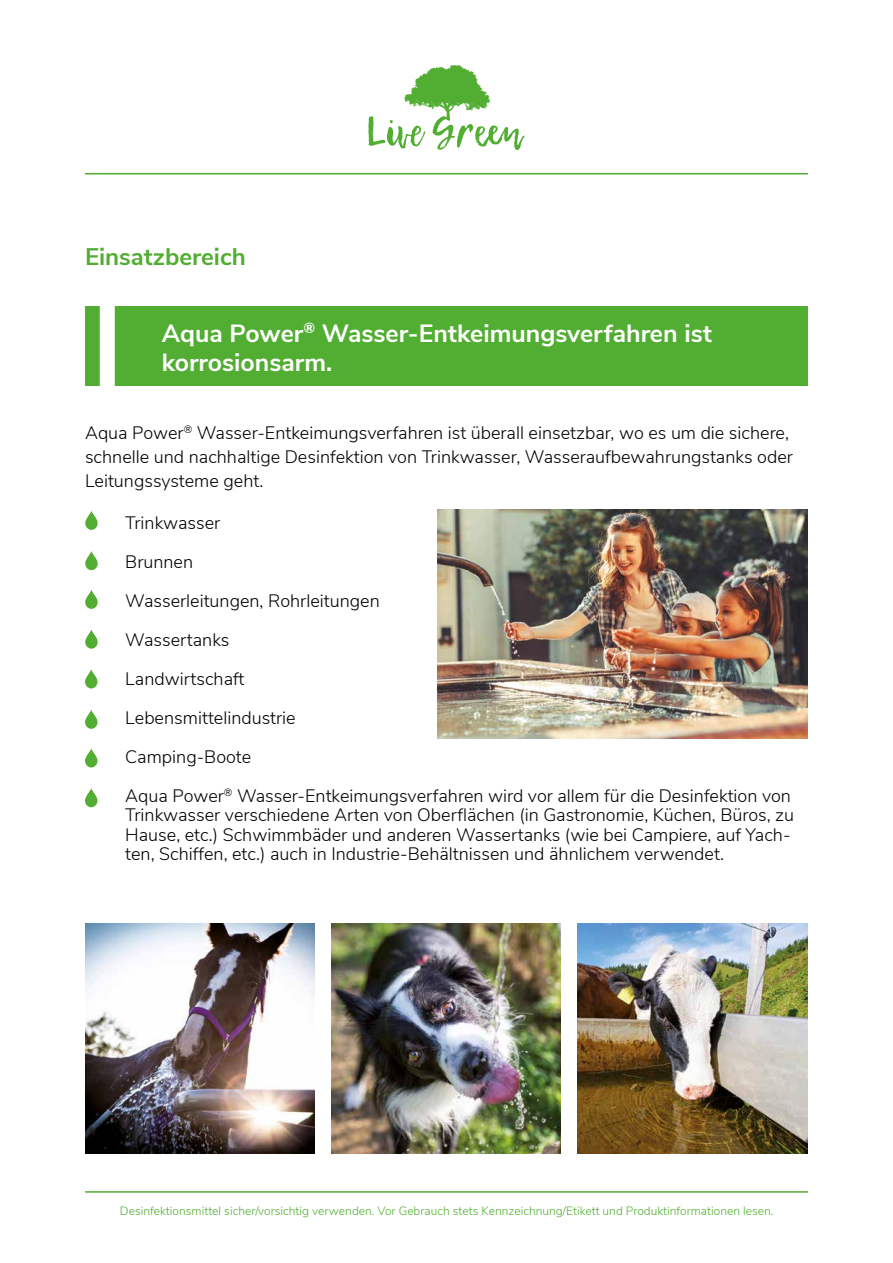
<style>
.page{position:relative;width:893px;height:1263px;background:#fff}
.page>*{position:absolute;margin:0;border:0;box-sizing:border-box;transform-origin:0 0}
.t1{font:700 24.9px/29.8px "Nunito Sans";color:#fff}
.t2{font:700 24px "Nunito Sans";color:#52ae32}
.t3{font:300 18px/39px "Nunito Sans";color:#000}
.t4{font:300 12px "Nunito Sans";color:#52ae32}
</style>
<div class="page">
<hr style="left:85px;top:173px;width:723px;height:1px;background:#52ae32">
<hr style="left:85px;top:1191px;width:723px;height:2px;background:#52ae32">
<svg style="left:368px;top:65px;width:157px;height:85px"></svg>
<div style="left:85px;top:306px;width:723px;height:80px;background:#52ae32"></div>
<div style="left:100px;top:294px;width:15px;height:104px;background:#fff"></div>
<img style="left:438px;top:510px;width:370px;height:228px">
<svg style="left:85px;top:590px;width:13px;height:19px"></svg>
<svg style="left:85px;top:551px;width:13px;height:19px"></svg>
<svg style="left:85px;top:629px;width:13px;height:20px"></svg>
<svg style="left:85px;top:511px;width:13px;height:19px"></svg>
<svg style="left:85px;top:748px;width:12px;height:19px"></svg>
<svg style="left:85px;top:709px;width:12px;height:20px"></svg>
<svg style="left:85px;top:788px;width:12px;height:19px"></svg>
<svg style="left:85px;top:669px;width:12px;height:19px"></svg>
<img style="left:85px;top:924px;width:229px;height:229px">
<img style="left:331px;top:924px;width:230px;height:229px">
<img style="left:577px;top:924px;width:231px;height:229px">
<h2 class="t2" style="left:85px;top:239px;width:162px">Einsatzbereich</h2>
<h1 class="t1" style="left:162px;top:317px;width:552px">Aqua Power<sup>®</sup> Wasser-Entkeimungsverfahren ist korrosionsarm.</h1>
<p class="t3" style="left:85px;top:420px;width:709px;line-height:24px">Aqua Power<sup>®</sup> Wasser-Entkeimungsverfahren ist überall einsetzbar, wo es um die sichere, schnelle und nachhaltige Desinfektion von Trinkwasser, Wasseraufbewahrungstanks oder<br>Leitungssysteme geht.</p>
<p class="t3" style="left:125px;top:502px;width:667px">Trinkwasser<br>Brunnen<br>Wasserleitungen, Rohrleitungen<br>Wassertanks<br>Landwirtschaft<br>Lebensmittelindustrie<br>Camping-Boote<br>Aqua Power<sup>®</sup> Wasser-Entkeimungsverfahren wird vor allem für die Desinfektion von</p>
<p class="t3" style="left:125px;top:804px;width:670px;line-height:19.5px">Trinkwasser verschiedene Arten von Oberflächen (in Gastronomie, Küchen, Büros, zu<br>Hause, etc.) Schwimmbäder und anderen Wassertanks (wie bei Campiere, auf Yach&shy;ten, Schiffen, etc.) auch in Industrie-Behältnissen und ähnlichem verwendet.</p>
<p class="t4" style="left:120px;top:1202px;width:655px">Desinfektionsmittel sicher/vorsichtig verwenden. Vor Gebrauch stets Kennzeichnung/Etikett und Produktinformationen lesen.</p>
</div>
